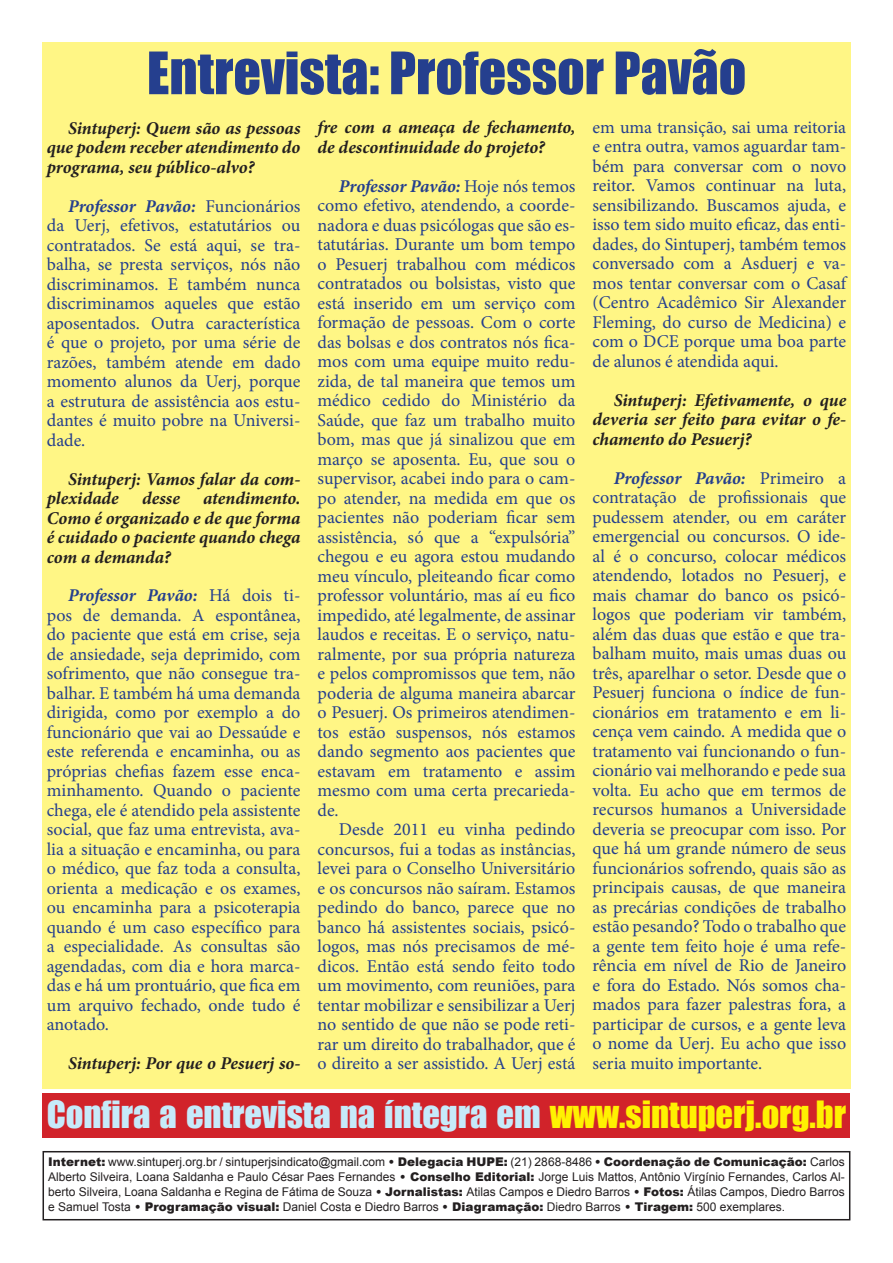
<style>
.page{position:relative;width:893px;height:1263px;background:#fff}
.page>*{position:absolute;margin:0;border:0;box-sizing:border-box;transform-origin:0 0}
.t1{font:54px "Impact";color:#253f8e}
.t2{font:34.5px "Impact";color:#c6eafa}
.t3{font:18px/19.5px "Minion Pro";color:#253f8e;text-align:justify}
.t4{font:italic 700 18px/19.5px "Minion Pro";letter-spacing:-.005em;color:#231f20;text-align:justify}
.t5{font:12px/15px "Arial";color:#231f20;text-align:justify}
.s1{font-weight:700;font-style:italic}
.s2{color:#fff101}
.s3{font-weight:900}
</style>
<div class="page">
<div style="left:43px;top:43px;width:807px;height:1046px;background:#fff685"></div>
<div style="left:43px;top:1151px;width:807px;height:69px;border:2px solid #231f20"></div>
<div style="left:43px;top:1093px;width:807px;height:44px;background:#d1232a"></div>
<h1 class="t1" style="left:147px;top:31px;width:601px">Entrevista: Professor Pavão</h1>
<p class="t4" style="left:47px;top:118px;width:255px;text-indent:21px">Sintuperj: Quem são as pessoas que podem receber atendimento do programa, seu público-alvo?</p>
<p class="t3" style="left:47px;top:196px;width:255px;text-indent:21px"><span class="s1">Professor Pavão:</span> Funcionários da Uerj, efetivos, estatutários ou contratados. Se está aqui, se tra&shy;balha, se presta serviços, nós não discriminamos. E também nunca discriminamos aqueles que estão aposentados. Outra característica é que o projeto, por uma série de razões, também atende em dado momento alunos da Uerj, porque a estrutura de assistência aos estu&shy;dantes é muito pobre na Universi&shy;dade.</p>
<p class="t4" style="left:47px;top:469px;width:255px;text-indent:21px">Sintuperj: Vamos falar da com&shy;plexidade</p>
<p class="t4" style="left:47px;top:488px;width:255px;text-indent:156px">atendimento.<br>Como é organizado e de que forma é cuidado o paciente quando chega com a demanda?</p>
<p class="t3" style="left:47px;top:586px;width:255px;text-indent:21px"><span class="s1">Professor Pavão:</span> Há dois ti&shy;pos de demanda. A espontânea, do paciente que está em crise, seja de ansiedade, seja deprimido, com sofrimento, que não consegue tra&shy;balhar. E também há uma demanda dirigida, como por exemplo a do funcionário que vai ao Dessaúde e este referenda e encaminha, ou as próprias chefias fazem esse enca&shy;minhamento. Quando o paciente chega, ele é atendido pela assistente social, que faz uma entrevista, ava&shy;lia a situação e encaminha, ou para o médico, que faz toda a consulta, orienta a medicação e os exames, ou encaminha para a psicoterapia quando é um caso específico para a especialidade. As consultas são agendadas, com dia e hora marca&shy;das e há um prontuário, que fica em um arquivo fechado, onde tudo é anotado.</p>
<p class="t4" style="left:68px;top:1053px;width:234px">Sintuperj: Por que o Pesuerj so-</p>
<p class="t4" style="left:142px;top:488px;width:39px">desse</p>
<p class="t4" style="left:317px;top:117px;width:259px">fre com a ameaça de fechamento, de descontinuidade do projeto?</p>
<p class="t3" style="left:317px;top:176px;width:259px;text-indent:21px"><span class="s1">Professor Pavão:</span> Hoje nós temos como efetivo, atendendo, a coorde&shy;nadora e duas psicólogas que são es&shy;tatutárias. Durante um bom tempo o Pesuerj trabalhou com médicos contratados ou bolsistas, visto que está inserido em um serviço com formação de pessoas. Com o corte das bolsas e dos contratos nós fica&shy;mos com uma equipe muito redu&shy;zida, de tal maneira que temos um médico cedido do Ministério da Saúde, que faz um trabalho muito bom, mas que já sinalizou que em março se aposenta. Eu, que sou o supervisor, acabei indo para o cam&shy;po atender, na medida em que os pacientes não poderiam ficar sem assistência, só que a “expulsória” chegou e eu agora estou mudando meu vínculo, pleiteando ficar como professor voluntário, mas aí eu fico impedido, até legalmente, de assinar laudos e receitas. E o serviço, natu&shy;ralmente, por sua própria natureza e pelos compromissos que tem, não poderia de alguma maneira abarcar o Pesuerj. Os primeiros atendimen&shy;tos estão suspensos, nós estamos dando segmento aos pacientes que estavam em tratamento e assim mesmo com uma certa precarieda&shy;de.</p>
<p class="t3" style="left:317px;top:820px;width:259px;text-indent:21px">Desde 2011 eu vinha pedindo concursos, fui a todas as instâncias, levei para o Conselho Universitário e os concursos não saíram. Estamos pedindo do banco, parece que no banco há assistentes sociais, psicó&shy;logos, mas nós precisamos de mé&shy;dicos. Então está sendo feito todo um movimento, com reuniões, para tentar mobilizar e sensibilizar a Uerj no sentido de que não se pode reti&shy;rar um direito do trabalhador, que é o direito a ser assistido. A Uerj está</p>
<p class="t3" style="left:592px;top:118px;width:255px">em uma transição, sai uma reitoria e entra outra, vamos aguardar tam&shy;bém para conversar com o novo reitor. Vamos continuar na luta, sensibilizando. Buscamos ajuda, e isso tem sido muito eficaz, das enti&shy;dades, do Sintuperj, também temos conversado com a Asduerj e va&shy;mos tentar conversar com o Casaf (Centro Acadêmico Sir Alexander Fleming, do curso de Medicina) e com o DCE porque uma boa parte de alunos é atendida aqui.</p>
<p class="t4" style="left:592px;top:390px;width:255px;text-indent:21px">Sintuperj: Efetivamente, o que deveria ser feito para evitar o fe&shy;chamento do Pesuerj?</p>
<p class="t3" style="left:592px;top:468px;width:255px;text-indent:21px"><span class="s1">Professor Pavão:</span> Primeiro a contratação de profissionais que pudessem atender, ou em caráter emergencial ou concursos. O ide&shy;al é o concurso, colocar médicos atendendo, lotados no Pesuerj, e mais chamar do banco os psicó&shy;logos que poderiam vir também, além das duas que estão e que tra&shy;balham muito, mais umas duas ou três, aparelhar o setor. Desde que o Pesuerj funciona o índice de fun&shy;cionários em tratamento e em li&shy;cença vem caindo. A medida que o tratamento vai funcionando o fun&shy;cionário vai melhorando e pede sua volta. Eu acho que em termos de recursos humanos a Universidade deveria se preocupar com isso. Por que há um grande número de seus funcionários sofrendo, quais são as principais causas, de que maneira as precárias condições de trabalho estão pesando? Todo o trabalho que a gente tem feito hoje é uma refe&shy;rência em nível de Rio de Janeiro e fora do Estado. Nós somos cha&shy;mados para fazer palestras fora, a participar de cursos, e a gente leva o nome da Uerj. Eu acho que isso seria muito importante.</p>
<h2 class="t2" style="left:47px;top:1087px;width:801px">Confira a entrevista na íntegra em <span class="s2">www.sintuperj.org.br</span></h2>
<p class="t5" style="left:48px;top:1154px;width:798px"><span class="s3">Internet:</span> www.sintuperj.org.br / sintuperjsindicato@gmail.com <span class="s3">• Delegacia HUPE:</span> (21) 2868-8486 <span class="s3">• Coordenação de Comunicação:</span> Carlos Alberto Silveira, Loana Saldanha e Paulo César Paes Fernandes <span class="s3">• Conselho Editorial:</span> Jorge Luis Mattos, Antônio Virgínio Fernandes, Carlos Al&shy;berto Silveira, Loana Saldanha e Regina de Fátima de Souza <span class="s3">• Jornalistas:</span> Atilas Campos e Diedro Barros <span class="s3">• Fotos:</span> Átilas Campos, Diedro Barros e Samuel Tosta <span class="s3">• Programação visual:</span> Daniel Costa e Diedro Barros <span class="s3">• Diagramação:</span> Diedro Barros <span class="s3">• Tiragem:</span> 500 exemplares.</p>
</div>
